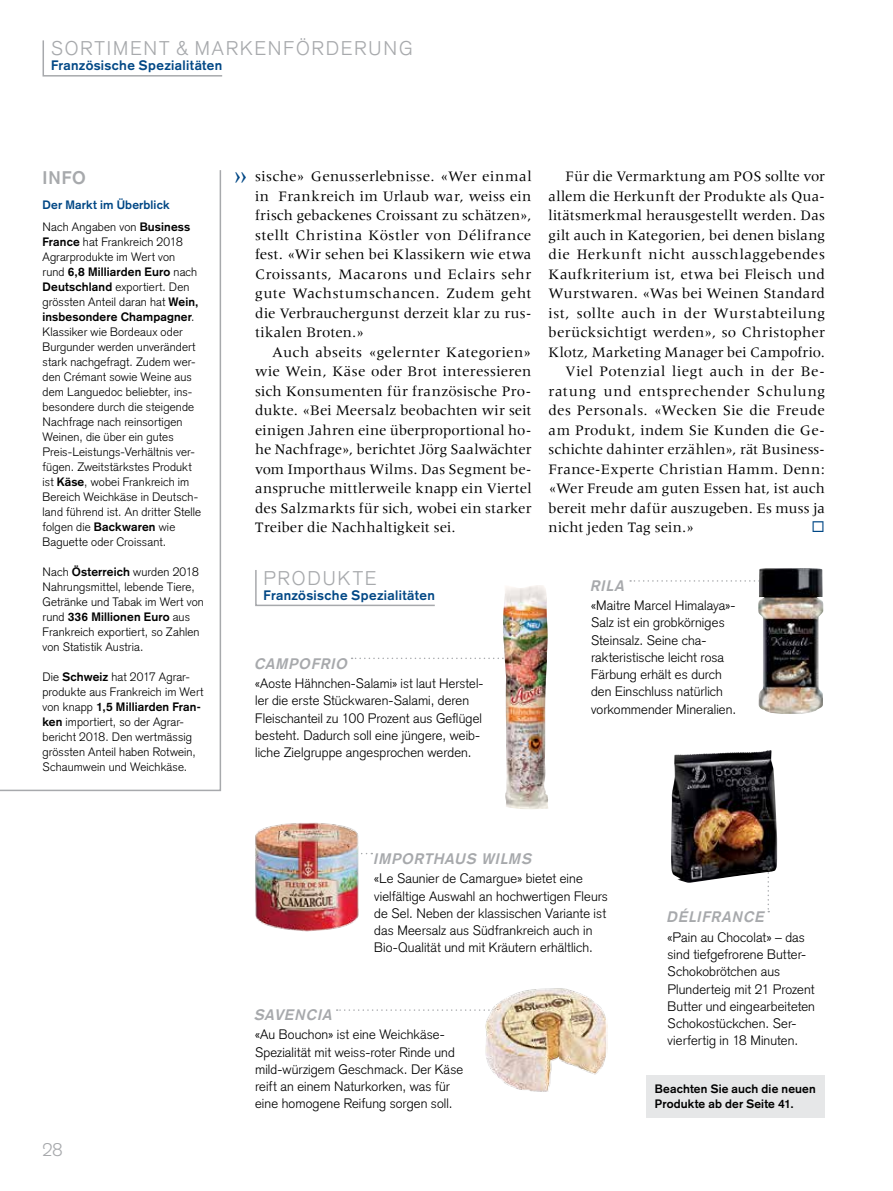
<style>
.page{position:relative;width:893px;height:1191px;background:#fff}
.page>*{position:absolute;margin:0;border:0;box-sizing:border-box;transform-origin:0 0}
.t1{font:28.5px "Meridien";color:#004785}
.t2{font:300 19.5px "Basic Commercial";letter-spacing:.105em;color:#a7a9ac}
.t3{font:700 18px "Basic Commercial";color:#a7a9ac}
.t4{font:300 18px "Basic Commercial";color:#a7a9ac}
.t5{font:15px "Meridien";letter-spacing:.015em;color:#000}
.t6{font:italic 700 15px "Basic Commercial";letter-spacing:.065em;color:#a7a9ac}
.t7{font:15px "Meridien";letter-spacing:-.005em;color:#000}
.t8{font:15px "Meridien";letter-spacing:.035em;color:#000}
.t9{font:300 13.5px/17.2px "Basic Commercial";letter-spacing:.005em;color:#000}
.t10{font:700 13.5px "Basic Commercial";letter-spacing:.03em;color:#004785}
.t11{font:300 12px/15px "Basic Commercial";letter-spacing:.01em;color:#000}
.t12{font:700 12px/15px "Basic Commercial";letter-spacing:.015em;color:#000}
.t13{font:700 12px/21.3px "Basic Commercial";letter-spacing:.015em;color:#004785}
.s1{font-weight:300;color:#000}
.s2{color:#000}
.s3{font-weight:700}
</style>
<div class="page">
<svg style="left:42px;top:40px;width:181px;height:37px"></svg>
<svg style="left:0;top:170px;width:222px;height:622px"></svg>
<svg style="left:352px;top:657px;width:151px;height:2px"></svg>
<svg style="left:630px;top:580px;width:125px;height:1px"></svg>
<div style="left:646px;top:1074px;width:179px;height:43px;background:#e6e7e8"></div>
<svg style="left:767px;top:882px;width:2px;height:30px"></svg>
<svg style="left:337px;top:1009px;width:148px;height:1px"></svg>
<svg style="left:255px;top:570px;width:180px;height:37px"></svg>
<img style="left:255px;top:822px;width:104px;height:109px">
<img style="left:503px;top:585px;width:45px;height:224px">
<img style="left:758px;top:568px;width:65px;height:146px">
<img style="left:671px;top:750px;width:106px;height:132px">
<img style="left:485px;top:988px;width:123px;height:104px">
<h2 class="t2" style="left:51px;top:37px;width:363px">SORTIMENT &amp; MARKENFÖRDERUNG</h2>
<p class="t10" style="left:51px;top:57px;width:173px">Französische Spezialitäten</p>
<p class="t3" style="left:43px;top:167px;width:45px">INFO</p>
<p class="t13" style="left:43px;top:194px;width:149px">Der Markt im Überblick<br><span class="s1">Nach Angaben von</span> <span class="s2">Business</span></p>
<p class="t11" style="left:43px;top:234px;width:160px"><span class="s3">France</span> hat Frankreich 2018<br>Agrarprodukte im Wert von<br>rund <span class="s3">6,8 Milliarden Euro</span> nach<br><span class="s3">Deutschland</span> exportiert. Den grössten Anteil daran hat <span class="s3">Wein, insbesondere Champagner</span>.<br>Klassiker wie Bordeaux oder<br>Burgunder werden unverändert stark nachgefragt. Zudem wer&shy;den Crémant sowie Weine aus dem Languedoc beliebter, ins&shy;besondere durch die steigende<br>Nachfrage nach reinsortigen<br>Weinen, die über ein gutes<br>Preis-Leistungs-Verhältnis ver&shy;fügen. Zweitstärkstes Produkt ist <span class="s3">Käse</span>, wobei Frankreich im<br>Bereich Weichkäse in Deutsch&shy;land führend ist. An dritter Stelle folgen die <span class="s3">Backwaren</span> wie<br>Baguette oder Croissant.</p>
<p class="t11" style="left:43px;top:564px;width:163px">Nach <span class="s3">Österreich</span> wurden 2018<br>Nahrungsmittel, lebende Tiere,<br>Getränke und Tabak im Wert von rund <span class="s3">336 Millionen Euro</span> aus<br>Frankreich exportiert, so Zahlen von Statistik Austria.</p>
<p class="t11" style="left:43px;top:669px;width:162px">Die <span class="s3">Schweiz</span> hat 2017 Agrar&shy;produkte aus Frankreich im Wert von knapp <span class="s3">1,5 Milliarden Fran&shy;ken</span> importiert, so der Agrar&shy;bericht 2018. Den wertmässig grössten Anteil haben Rotwein,<br>Schaumwein und Weichkäse.</p>
<p class="t1" style="left:234px;top:159px;width:15px">››</p>
<p class="t5" style="left:255px;top:168px;width:278px">sische» Genusserlebnisse. «Wer einmal</p>
<p class="t5" style="left:255px;top:188px;width:278px">in Frankreich im Urlaub war, weiss ein</p>
<p class="t5" style="left:255px;top:207px;width:278px">frisch gebackenes Croissant zu schätzen»,</p>
<p class="t5" style="left:255px;top:227px;width:278px">stellt Christina Köstler von Délifrance</p>
<p class="t5" style="left:255px;top:246px;width:278px">fest. «Wir sehen bei Klassikern wie etwa</p>
<p class="t8" style="left:255px;top:266px;width:278px">Croissants, Macarons und Eclairs sehr</p>
<p class="t5" style="left:255px;top:285px;width:278px">gute Wachstumschancen. Zudem geht</p>
<p class="t5" style="left:255px;top:305px;width:278px">die Verbrauchergunst derzeit klar zu rus-</p>
<p class="t5" style="left:255px;top:324px;width:111px">tikalen Broten.»</p>
<p class="t5" style="left:272px;top:344px;width:261px">Auch abseits «gelernter Kategorien»</p>
<p class="t5" style="left:255px;top:363px;width:278px">wie Wein, Käse oder Brot interessieren</p>
<p class="t5" style="left:255px;top:383px;width:278px">sich Konsumenten für französische Pro-</p>
<p class="t5" style="left:255px;top:402px;width:278px">dukte. «Bei Meersalz beobachten wir seit</p>
<p class="t5" style="left:255px;top:422px;width:278px">einigen Jahren eine überproportional ho-</p>
<p class="t7" style="left:255px;top:441px;width:278px">he Nachfrage», berichtet Jörg Saalwächter</p>
<p class="t5" style="left:255px;top:461px;width:278px">vom Importhaus Wilms. Das Segment be-</p>
<p class="t5" style="left:255px;top:480px;width:278px">anspruche mittlerweile knapp ein Viertel</p>
<p class="t5" style="left:255px;top:500px;width:278px">des Salzmarkts für sich, wobei ein starker</p>
<p class="t5" style="left:255px;top:519px;width:202px">Treiber die Nachhaltigkeit sei.</p>
<p class="t2" style="left:264px;top:566px;width:115px">PRODUKTE</p>
<p class="t10" style="left:264px;top:587px;width:173px">Französische Spezialitäten</p>
<p class="t6" style="left:255px;top:654px;width:94px">CAMPOFRIO</p>
<p class="t9" style="left:255px;top:675px;width:230px">«Aoste Hähnchen-Salami» ist laut Herstel&shy;ler die erste Stückwaren-Salami, deren Fleischanteil zu 100 Prozent aus Geflügel besteht. Dadurch soll eine jüngere, weib&shy;liche Zielgruppe angesprochen werden.</p>
<p class="t5" style="left:566px;top:168px;width:261px">Für die Vermarktung am POS sollte vor</p>
<p class="t5" style="left:549px;top:188px;width:278px">allem die Herkunft der Produkte als Qua-</p>
<p class="t5" style="left:549px;top:207px;width:278px">litätsmerkmal herausgestellt werden. Das</p>
<p class="t5" style="left:549px;top:227px;width:278px">gilt auch in Kategorien, bei denen bislang</p>
<p class="t5" style="left:549px;top:246px;width:278px">die Herkunft nicht ausschlaggebendes</p>
<p class="t5" style="left:549px;top:266px;width:278px">Kaufkriterium ist, etwa bei Fleisch und</p>
<p class="t5" style="left:549px;top:285px;width:278px">Wurstwaren. «Was bei Weinen Standard</p>
<p class="t5" style="left:549px;top:305px;width:278px">ist, sollte auch in der Wurstabteilung</p>
<p class="t5" style="left:549px;top:324px;width:278px">berücksichtigt werden», so Christopher</p>
<p class="t5" style="left:549px;top:344px;width:278px">Klotz, Marketing Manager bei Campofrio.</p>
<p class="t5" style="left:566px;top:363px;width:261px">Viel Potenzial liegt auch in der Be-</p>
<p class="t5" style="left:549px;top:383px;width:278px">ratung und entsprechender Schulung</p>
<p class="t5" style="left:549px;top:402px;width:278px">des Personals. «Wecken Sie die Freude</p>
<p class="t5" style="left:549px;top:422px;width:278px">am Produkt, indem Sie Kunden die Ge-</p>
<p class="t5" style="left:549px;top:441px;width:278px">schichte dahinter erzählen», rät Business-</p>
<p class="t5" style="left:549px;top:461px;width:278px">France-Experte Christian Hamm. Denn:</p>
<p class="t5" style="left:549px;top:480px;width:278px">«Wer Freude am guten Essen hat, ist auch</p>
<p class="t5" style="left:549px;top:500px;width:278px">bereit mehr dafür auszugeben. Es muss ja</p>
<p class="t5" style="left:549px;top:519px;width:147px">nicht jeden Tag sein.»</p>
<p class="t6" style="left:591px;top:576px;width:35px">RILA</p>
<p class="t9" style="left:591px;top:597px;width:147px">«Maitre Marcel Himalaya»-<br>Salz ist ein grobkörniges<br>Steinsalz. Seine cha&shy;rakteristische leicht rosa<br>Färbung erhält es durch den Einschluss natürlich vorkommender Mineralien.</p>
<p class="t4" style="left:43px;top:1138px;width:22px">28</p>
<p class="t6" style="left:374px;top:849px;width:159px">IMPORTHAUS WILMS</p>
<p class="t9" style="left:374px;top:870px;width:235px">«Le Saunier de Camargue» bietet eine vielfältige Auswahl an hochwertigen Fleurs de Sel. Neben der klassischen Variante ist das Meersalz aus Südfrankreich auch in Bio-Qualität und mit Kräutern erhältlich.</p>
<p class="t6" style="left:255px;top:1005px;width:79px">SAVENCIA</p>
<p class="t9" style="left:255px;top:1026px;width:209px">«Au Bouchon» ist eine Weichkäse-Spezialität mit weiss-roter Rinde und mild-würzigem Geschmack. Der Käse reift an einem Naturkorken, was für eine homogene Reifung sorgen soll.</p>
<p class="t6" style="left:668px;top:908px;width:98px">DÉLIFRANCE</p>
<p class="t9" style="left:668px;top:928px;width:149px">«Pain au Chocolat» – das sind tiefgefrorene Butter-<br>Schokobrötchen aus<br>Plunderteig mit 21 Prozent<br>Butter und eingearbeiteten<br>Schokostückchen. Ser&shy;vierfertig in 18 Minuten.</p>
<p class="t12" style="left:655px;top:1080px;width:162px">Beachten Sie auch die neuen<br>Produkte ab der Seite 41.</p>
</div>
